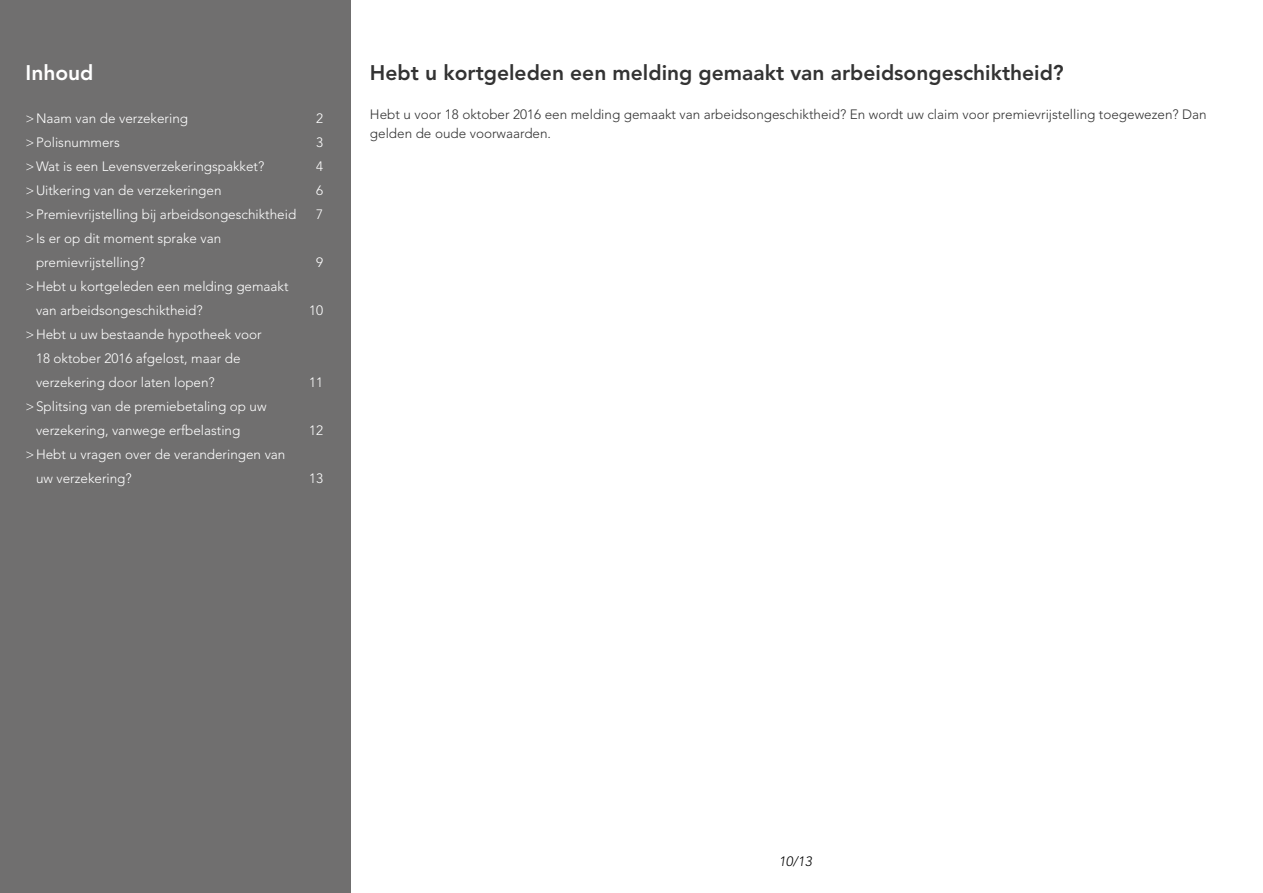
<style>
.page{position:relative;width:1263px;height:893px;background:#fff}
.page>*{position:absolute;margin:0;border:0;box-sizing:border-box;transform-origin:0 0}
.t1{font:800 21px "Avenir LT Std";color:#333}
.t2{font:800 21px "Avenir LT Std";color:#fff}
.t3{font:300 13.5px/24px "Avenir LT Std";color:#fff}
.t4{font:300 13.5px/19.5px "Avenir LT Std";color:#333}
.t5{font:italic 300 13.5px "Avenir LT Std";color:#000}
</style>
<div class="page">
<div style="left:0;top:0;width:351px;height:893px;background:#706f6f"></div>
<h1 class="t2" style="left:26px;top:60px;width:70px">Inhoud</h1>
<p class="t3" style="left:26px;top:107px;width:164px">&gt;Naam van de verzekering</p>
<p class="t3" style="left:316px;top:107px;width:9px">2</p>
<p class="t3" style="left:26px;top:131px;width:96px">&gt;Polisnummers</p>
<p class="t3" style="left:316px;top:131px;width:9px">3</p>
<p class="t3" style="left:26px;top:155px;width:240px">&gt;Wat is een Levensverzekeringspakket?</p>
<p class="t3" style="left:316px;top:155px;width:9px">4</p>
<p class="t3" style="left:26px;top:179px;width:198px">&gt;Uitkering van de verzekeringen</p>
<p class="t3" style="left:316px;top:179px;width:9px">6</p>
<p class="t3" style="left:26px;top:203px;width:272px">&gt;Premievrijstelling bij arbeidsongeschiktheid</p>
<p class="t3" style="left:316px;top:203px;width:9px">7</p>
<p class="t3" style="left:36px;top:227px;width:187px;text-indent:-11px">&gt;Is er op dit moment sprake van premievrijstelling?</p>
<p class="t3" style="left:316px;top:251px;width:9px">9</p>
<p class="t3" style="left:36px;top:275px;width:254px;text-indent:-11px">&gt;Hebt u kortgeleden een melding gemaakt van arbeidsongeschiktheid?</p>
<p class="t3" style="left:36px;top:323px;width:227px;text-indent:-11px">&gt;Hebt u uw bestaande hypotheek voor<br>18 oktober 2016 afgelost, maar de verzekering door laten lopen?</p>
<p class="t3" style="left:36px;top:395px;width:232px;text-indent:-11px">&gt;Splitsing van de premiebetaling op uw verzekering, vanwege erfbelasting</p>
<p class="t3" style="left:36px;top:443px;width:251px;text-indent:-11px">&gt;Hebt u vragen over de veranderingen van uw verzekering?</p>
<p class="t3" style="left:309px;top:299px;width:16px">10</p>
<p class="t3" style="left:309px;top:371px;width:16px">11</p>
<p class="t3" style="left:309px;top:419px;width:16px">12</p>
<p class="t3" style="left:309px;top:467px;width:16px">13</p>
<h1 class="t1" style="left:370px;top:60px;width:695px">Hebt u kortgeleden een melding gemaakt van arbeidsongeschiktheid?</h1>
<p class="t4" style="left:370px;top:104px;width:838px">Hebt u voor 18 oktober 2016 een melding gemaakt van arbeidsongeschiktheid? En wordt uw claim voor premievrijstelling toegewezen? Dan gelden de oude voorwaarden.</p>
<p class="t5" style="left:779px;top:853px;width:35px">10/13</p>
</div>
